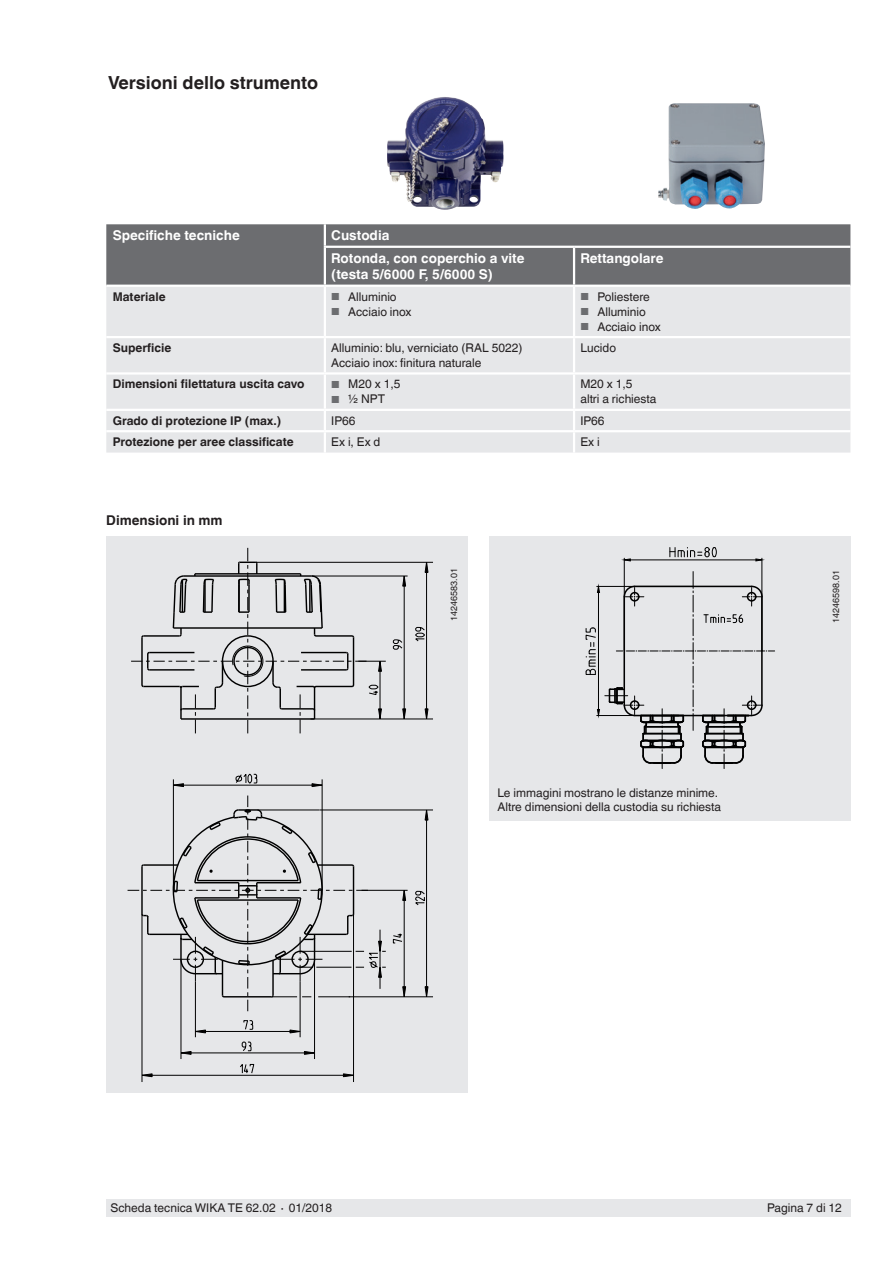
<style>
.page{position:relative;width:893px;height:1263px;background:#fff}
.page>*{position:absolute;margin:0;border:0;box-sizing:border-box;transform-origin:0 0}
.t1{font:700 18px "Helvetica World";color:#231f20}
.t2{font:700 13.5px/22.5px "Helvetica World";color:#fff}
.t3{font:700 13.5px "Helvetica World";color:#231f20}
.t4{font:12px/15px "Helvetica World";color:#231f20}
.t5{font:700 12px "Helvetica World";color:#231f20}
.t6{font:9px "Helvetica World";color:#231f20}
.s1{font-size:10.2px;color:#6c6d70}
</style>
<div class="page">
<div style="left:106px;top:1199px;width:744px;height:17px;background:#e6e7e9"></div>
<div style="left:106px;top:536px;width:362px;height:556px;background:#e6e7e9"></div>
<div style="left:489px;top:536px;width:361px;height:284px;background:#e6e7e9"></div>
<div style="left:106px;top:224px;width:744px;height:61px;background:#6c6d70"></div>
<div style="left:106px;top:287px;width:744px;height:166px;background:#e6e7e9"></div>
<hr style="left:324px;top:246px;width:250px;height:2px;background:#fff">
<hr style="left:574px;top:246px;width:276px;height:2px;background:#fff">
<hr style="left:324px;top:224px;width:2px;height:22px;background:#fff">
<hr style="left:324px;top:248px;width:2px;height:37px;background:#fff">
<hr style="left:573px;top:248px;width:2px;height:37px;background:#fff">
<hr style="left:324px;top:287px;width:2px;height:49px;background:#fff">
<hr style="left:573px;top:287px;width:2px;height:49px;background:#fff">
<hr style="left:106px;top:336px;width:219px;height:2px;background:#fff">
<hr style="left:325px;top:336px;width:249px;height:2px;background:#fff">
<hr style="left:324px;top:338px;width:2px;height:34px;background:#fff">
<hr style="left:574px;top:336px;width:276px;height:2px;background:#fff">
<hr style="left:573px;top:338px;width:2px;height:34px;background:#fff">
<hr style="left:106px;top:372px;width:219px;height:3px;background:#fff">
<hr style="left:325px;top:372px;width:249px;height:3px;background:#fff">
<hr style="left:324px;top:375px;width:2px;height:34px;background:#fff">
<hr style="left:574px;top:372px;width:276px;height:3px;background:#fff">
<hr style="left:573px;top:375px;width:2px;height:34px;background:#fff">
<hr style="left:106px;top:409px;width:219px;height:2px;background:#fff">
<hr style="left:325px;top:409px;width:249px;height:2px;background:#fff">
<svg style="left:324px;top:411px;width:2px;height:19px"></svg>
<hr style="left:574px;top:409px;width:276px;height:2px;background:#fff">
<svg style="left:573px;top:411px;width:2px;height:19px"></svg>
<hr style="left:106px;top:430px;width:219px;height:2px;background:#fff">
<hr style="left:325px;top:430px;width:249px;height:2px;background:#fff">
<hr style="left:324px;top:432px;width:2px;height:21px;background:#fff">
<hr style="left:574px;top:430px;width:276px;height:2px;background:#fff">
<hr style="left:573px;top:432px;width:2px;height:21px;background:#fff">
<hr style="left:624px;top:558px;width:1px;height:93px;background:#000">
<hr style="left:761px;top:558px;width:1px;height:93px;background:#000">
<hr style="left:630px;top:559px;width:126px;height:1px;background:#000">
<svg style="left:623px;top:558px;width:8px;height:4px"></svg>
<svg style="left:755px;top:558px;width:8px;height:4px"></svg>
<svg style="left:669px;top:547px;width:48px;height:11px"></svg>
<svg style="left:586px;top:571px;width:189px;height:197px"></svg>
<svg style="left:243px;top:1020px;width:10px;height:10px"></svg>
<svg style="left:196px;top:1029px;width:10px;height:4px"></svg>
<svg style="left:289px;top:1029px;width:11px;height:4px"></svg>
<svg style="left:242px;top:1041px;width:10px;height:10px"></svg>
<svg style="left:180px;top:1051px;width:12px;height:4px"></svg>
<svg style="left:304px;top:1051px;width:10px;height:4px"></svg>
<svg style="left:240px;top:1063px;width:15px;height:11px"></svg>
<svg style="left:141px;top:1073px;width:12px;height:4px"></svg>
<svg style="left:343px;top:1073px;width:10px;height:4px"></svg>
<svg style="left:393px;top:933px;width:9px;height:10px"></svg>
<svg style="left:402px;top:891px;width:4px;height:10px"></svg>
<svg style="left:402px;top:986px;width:4px;height:10px"></svg>
<svg style="left:415px;top:891px;width:10px;height:15px"></svg>
<svg style="left:424px;top:986px;width:5px;height:10px"></svg>
<svg style="left:424px;top:809px;width:5px;height:12px"></svg>
<svg style="left:235px;top:773px;width:22px;height:10px"></svg>
<svg style="left:174px;top:783px;width:10px;height:4px"></svg>
<svg style="left:311px;top:783px;width:11px;height:4px"></svg>
<svg style="left:393px;top:639px;width:10px;height:11px"></svg>
<svg style="left:402px;top:708px;width:4px;height:11px"></svg>
<svg style="left:402px;top:575px;width:4px;height:12px"></svg>
<svg style="left:415px;top:627px;width:10px;height:15px"></svg>
<svg style="left:424px;top:563px;width:5px;height:10px"></svg>
<svg style="left:424px;top:708px;width:5px;height:11px"></svg>
<hr style="left:142px;top:1075px;width:211px;height:1px;background:#000">
<hr style="left:181px;top:1052px;width:134px;height:1px;background:#000">
<hr style="left:195px;top:1031px;width:105px;height:1px;background:#000">
<hr style="left:142px;top:914px;width:1px;height:168px;background:#000">
<hr style="left:349px;top:996px;width:84px;height:1px;background:#000">
<hr style="left:173px;top:779px;width:1px;height:111px;background:#000">
<hr style="left:181px;top:959px;width:1px;height:100px;background:#000">
<hr style="left:195px;top:982px;width:1px;height:55px;background:#000">
<hr style="left:362px;top:890px;width:46px;height:1px;background:#000">
<hr style="left:300px;top:982px;width:1px;height:55px;background:#000">
<hr style="left:314px;top:959px;width:1px;height:100px;background:#000">
<hr style="left:322px;top:779px;width:1px;height:111px;background:#000">
<hr style="left:319px;top:810px;width:114px;height:1px;background:#000">
<hr style="left:353px;top:914px;width:1px;height:168px;background:#000">
<hr style="left:173px;top:785px;width:149px;height:1px;background:#000">
<hr style="left:404px;top:890px;width:1px;height:107px;background:#000">
<hr style="left:426px;top:810px;width:1px;height:187px;background:#000">
<hr style="left:311px;top:719px;width:122px;height:1px;background:#000">
<hr style="left:312px;top:576px;width:96px;height:1px;background:#000">
<hr style="left:256px;top:562px;width:177px;height:1px;background:#000">
<hr style="left:404px;top:576px;width:1px;height:143px;background:#000">
<hr style="left:426px;top:562px;width:1px;height:157px;background:#000">
<svg style="left:128px;top:795px;width:258px;height:216px"></svg>
<svg style="left:131px;top:548px;width:255px;height:185px"></svg>
<img style="left:658px;top:103px;width:107px;height:106px">
<img style="left:387px;top:97px;width:117px;height:113px">
<h1 class="t1" style="left:108px;top:73px;width:212px">Versioni dello strumento</h1>
<p class="t2" style="left:113px;top:224px;width:129px">Specifiche tecniche</p>
<p class="t2" style="left:331px;top:224px;width:195px">Custodia<br>Rotonda, con coperchio a vite</p>
<p class="t2" style="left:331px;top:263px;width:163px">(testa 5/6000 F, 5/6000 S)</p>
<p class="t5" style="left:113px;top:290px;width:54px">Materiale</p>
<p class="t4" style="left:331px;top:289px;width:67px"><span class="s1">■</span> Alluminio</p>
<p class="t4" style="left:331px;top:304px;width:82px"><span class="s1">■</span> Acciaio inox</p>
<p class="t2" style="left:580px;top:247px;width:85px">Rettangolare</p>
<p class="t4" style="left:580px;top:289px;width:71px"><span class="s1">■</span> Poliestere</p>
<p class="t4" style="left:580px;top:304px;width:67px"><span class="s1">■</span> Alluminio</p>
<p class="t4" style="left:580px;top:319px;width:82px"><span class="s1">■</span> Acciaio inox</p>
<p class="t5" style="left:113px;top:341px;width:60px">Superficie</p>
<p class="t4" style="left:331px;top:340px;width:193px">Alluminio: blu, verniciato (RAL 5022)<br>Acciaio inox: finitura naturale</p>
<p class="t4" style="left:580px;top:340px;width:37px">Lucido</p>
<p class="t5" style="left:113px;top:377px;width:193px">Dimensioni filettatura uscita cavo</p>
<p class="t4" style="left:331px;top:377px;width:71px"><span class="s1">■</span> M20 x 1,5</p>
<p class="t4" style="left:331px;top:392px;width:55px"><span class="s1">■</span> ½ NPT</p>
<p class="t4" style="left:580px;top:377px;width:78px">M20 x 1,5<br>altri a richiesta</p>
<p class="t5" style="left:113px;top:414px;width:170px">Grado di protezione IP (max.)</p>
<p class="t4" style="left:331px;top:413px;width:26px">IP66</p>
<p class="t4" style="left:580px;top:413px;width:26px">IP66</p>
<p class="t5" style="left:113px;top:435px;width:183px">Protezione per aree classificate</p>
<p class="t4" style="left:331px;top:435px;width:51px">Ex i, Ex d</p>
<p class="t4" style="left:580px;top:435px;width:21px">Ex i</p>
<p class="t3" style="left:106px;top:512px;width:118px">Dimensioni in mm</p>
<p class="t6" style="left:449px;top:621px;width:54px;rotate:-90deg">14246583.01</p>
<p class="t6" style="left:831px;top:623px;width:54px;rotate:-90deg">14246598.01</p>
<p class="t4" style="left:497px;top:786px;width:225px;line-height:13.5px">Le immagini mostrano le distanze minime.<br>Altre dimensioni della custodia su richiesta</p>
<p class="t4" style="left:111px;top:1200px;width:223px">Scheda tecnica WIKA TE 62.02 ∙ 01/2018</p>
<p class="t4" style="left:767px;top:1200px;width:76px">Pagina 7 di 12</p>
</div>
